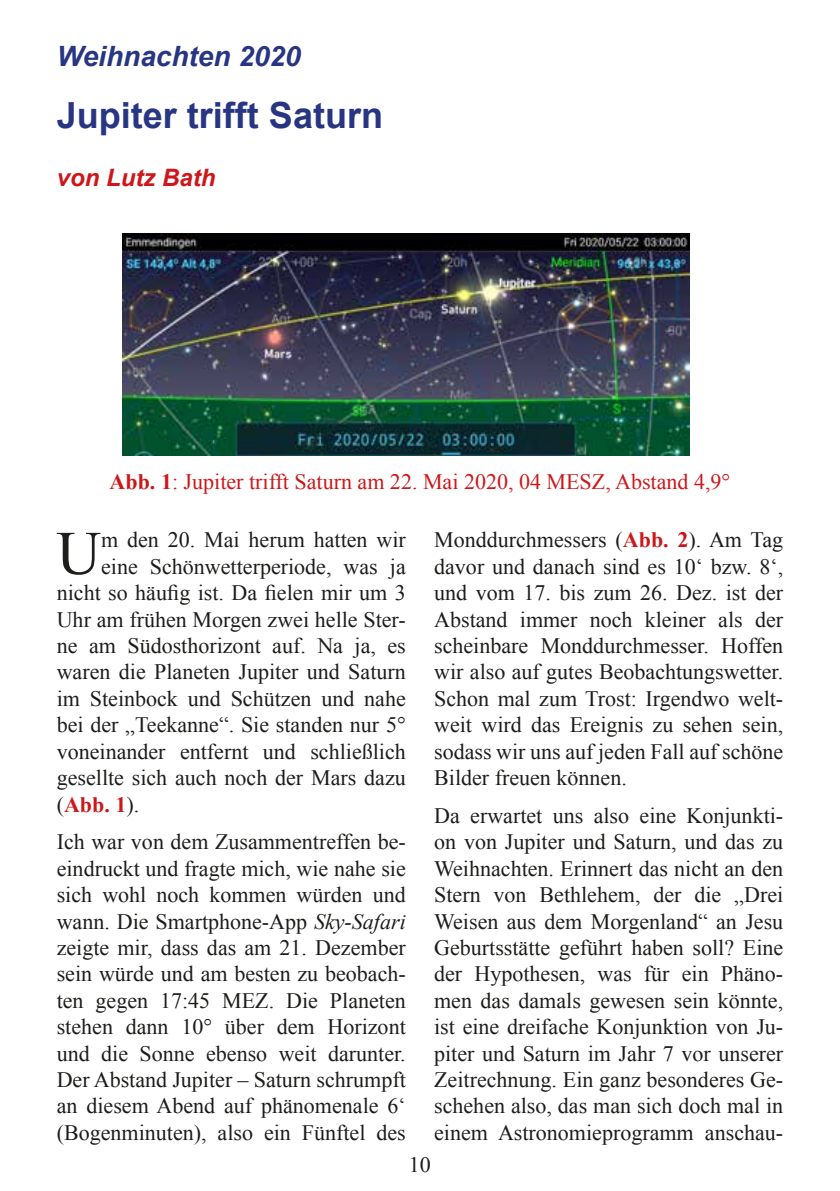
<style>
.page{position:relative;width:840px;height:1191px;background:#fff}
.page>*{position:absolute;margin:0;border:0;box-sizing:border-box;transform-origin:0 0}
.t1{font:61.8px "Times New Roman";color:#1d1d1b}
.t2{font:700 36px "Arial";color:#283583}
.t3{font:italic 700 28px "Arial";color:#283583}
.t4{font:italic 700 24px "Arial";color:#cd171a}
.t5{font:22px/26.4px "Times New Roman";color:#1d1d1b;text-align:justify}
.t6{font:22px "Times New Roman";color:#cd171a}
.t7{font:700 22px "Times New Roman";color:#cd171a}
.s1{font-weight:700}
.s2{font-weight:400;color:#1d1d1b}
.s3{font-style:italic}
.s4{font-weight:700;color:#cd171a}
</style>
<div class="page">
<img style="left:122px;top:233px;width:567px;height:222px">
<p class="t3" style="left:57px;top:37px;width:245px">Weihnachten 2020</p>
<h2 class="t2" style="left:57px;top:91px;width:328px">Jupiter trifft Saturn</h2>
<p class="t4" style="left:57px;top:161px;width:160px">von Lutz Bath</p>
<p class="t6" style="left:109px;top:467px;width:622px"><span class="s1">Abb. 1</span>: Jupiter trifft Saturn am 22. Mai 2020, 04 MESZ, Abstand 4,9°</p>
<h1 class="t1" style="left:56px;top:511px;width:46px">U</h1>
<p class="t5" style="left:101px;top:526px;width:306px">m den 20. Mai herum hatten wir</p>
<p class="t5" style="left:101px;top:553px;width:306px">eine Schönwetterperiode, was ja</p>
<p class="t5" style="left:57px;top:579px;width:350px">nicht so häufig ist. Da fielen mir um 3</p>
<p class="t5" style="left:57px;top:606px;width:350px">Uhr am frühen Morgen zwei helle Ster-</p>
<p class="t5" style="left:57px;top:632px;width:350px">ne am Südosthorizont auf. Na ja, es</p>
<p class="t5" style="left:57px;top:658px;width:350px">waren die Planeten Jupiter und Saturn</p>
<p class="t5" style="left:57px;top:685px;width:350px">im Steinbock und Schützen und nahe</p>
<p class="t5" style="left:57px;top:711px;width:350px">bei der „Teekanne“. Sie standen nur 5°</p>
<p class="t5" style="left:57px;top:738px;width:350px">voneinander entfernt und schließlich</p>
<p class="t5" style="left:57px;top:764px;width:350px">gesellte sich auch noch der Mars dazu</p>
<p class="t7" style="left:57px;top:789px;width:84px"><span class="s2">(</span>Abb. 1<span class="s2">).</span></p>
<p class="t5" style="left:57px;top:828px;width:350px">Ich war von dem Zusammentreffen be&shy;eindruckt und fragte mich, wie nahe sie sich wohl noch kommen würden und wann. Die Smartphone-App <span class="s3">Sky-Safari </span>zeigte mir, dass das am 21. Dezember sein würde und am besten zu beobach&shy;ten gegen 17:45 MEZ. Die Planeten stehen dann 10° über dem Horizont und die Sonne ebenso weit darunter.<br>Der Abstand Jupiter – Saturn schrumpft an diesem Abend auf phänomenale 6‘ (Bogenminuten), also ein Fünftel des</p>
<p class="t5" style="left:434px;top:526px;width:350px">Monddurchmessers (<span class="s4">Abb. 2</span>). Am Tag davor und danach sind es 10‘ bzw. 8‘, und vom 17. bis zum 26. Dez. ist der Abstand immer noch kleiner als der scheinbare Monddurchmesser. Hoffen wir also auf gutes Beobachtungswetter.<br>Schon mal zum Trost: Irgendwo welt&shy;weit wird das Ereignis zu sehen sein, sodass wir uns auf jeden Fall auf schöne Bilder freuen können.</p>
<p class="t5" style="left:434px;top:802px;width:350px">Da erwartet uns also eine Konjunkti&shy;on von Jupiter und Saturn, und das zu Weihnachten. Erinnert das nicht an den Stern von Bethlehem, der die „Drei Weisen aus dem Morgenland“ an Jesu Geburtsstätte geführt haben soll? Eine der Hypothesen, was für ein Phäno&shy;men das damals gewesen sein könnte, ist eine dreifache Konjunktion von Ju&shy;piter und Saturn im Jahr 7 vor unserer Zeitrechnung. Ein ganz besonderes Ge&shy;schehen also, das man sich doch mal in einem Astronomieprogramm anschau-</p>
<p class="t5" style="left:409px;top:1151px;width:23px">10</p>
</div>
